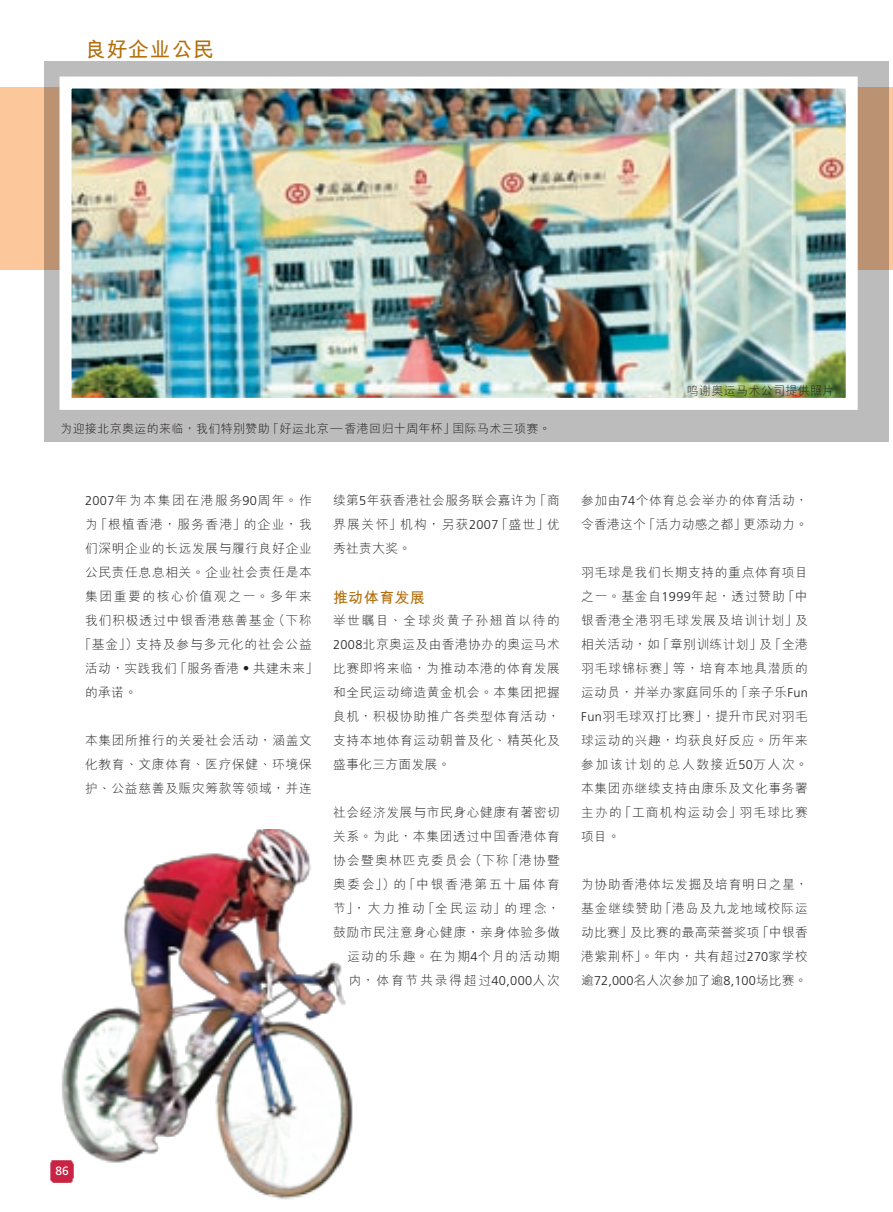
<style>
.page{position:relative;width:893px;height:1212px;background:#fff}
.page>*{position:absolute;margin:0;border:0;box-sizing:border-box;transform-origin:0 0}
.t1{font:700 21px "M Hei HKS";letter-spacing:.03em;color:#b26f0c}
.t2{font:700 15px "M Hei HKS";letter-spacing:.03em;color:#b26f0c}
.t3{font:300 12.75px/24px "M Hei HKS";letter-spacing:.05em;color:#231f20;text-align:justify}
.t4{font:300 12.75px/24px "M Hei HKS";letter-spacing:.085em;color:#231f20;text-align:right}
.t5{font:300 12.75px "M Hei HKS";letter-spacing:.125em;color:#231f20}
.t6{font:300 12.75px "M Hei HKS";letter-spacing:.07em;color:#231f20}
.t7{font:300 12.75px "M Hei HKS";letter-spacing:.105em;color:#231f20}
.t8{font:300 12px "M Hei HKS";letter-spacing:.03em;color:#231f20}
.t9{font:12px "Frutiger LT Std";color:#fff}
.s1{font-family:"Frutiger LT Std"}
</style>
<div class="page">
<img style="left:50px;top:1160px;width:10px;height:23px">
<div style="left:0;top:87px;width:893px;height:183px;background:#fcc89b"></div>
<div style="left:44px;top:61px;width:845px;height:380px;background:#231f20;opacity:.3"></div>
<img style="left:73px;top:90px;width:772px;height:307px">
<div style="left:60px;top:77px;width:798px;height:333px;border:12px solid #fff"></div>
<img style="left:60px;top:830px;width:293px;height:370px">
<h1 class="t1" style="left:85px;top:34px;width:130px">良好企業公民</h1>
<p class="t8" style="left:61px;top:420px;width:492px">為迎接北京奧運的來臨，我們特別贊助「好運北京 — 香港回歸十周年盃」國際馬術三項賽。</p>
<p class="t8" style="left:687px;top:382px;width:149px">鳴謝奧運馬術公司提供照片</p>
<p class="t5" style="left:85px;top:491px;width:228px"><span class="s1">2007</span>年為本集團在港服務<span class="s1">90</span>週年。作</p>
<p class="t7" style="left:85px;top:515px;width:228px">為「根植香港，服務香港」的企業，我</p>
<p class="t3" style="left:85px;top:535px;width:228px">們深明企業的長遠發展與履行良好企業</p>
<p class="t3" style="left:85px;top:559px;width:228px">公民責任息息相關。企業社會責任是本</p>
<p class="t5" style="left:85px;top:587px;width:228px">集團重要的核心價值觀之一。多年來</p>
<p class="t6" style="left:85px;top:611px;width:228px">我們積極透過中銀香港慈善基金（下稱</p>
<p class="t6" style="left:79px;top:635px;width:235px">「基金」）支持及參與多元化的社會公益</p>
<p class="t3" style="left:85px;top:655px;width:235px">活動，實踐我們「服務香港‧共建未來」</p>
<p class="t3" style="left:85px;top:679px;width:54px">的承諾。</p>
<p class="t3" style="left:85px;top:727px;width:228px">本集團所推行的關愛社會活動，涵蓋文化教育、文康體育、醫療保健、環境保護、公益慈善及賑災籌款等領域，並連</p>
<p class="t3" style="left:333px;top:487px;width:228px">續第<span class="s1">5</span>年獲香港社會服務聯會嘉許為「商界展關懷」機構，另獲<span class="s1">2007</span>「盛世」優秀社責大獎。</p>
<p class="t2" style="left:333px;top:586px;width:94px">推動體育發展</p>
<p class="t3" style="left:333px;top:607px;width:228px">舉世矚目、全球炎黃子孫翹首以待的<span class="s1">2008</span>北京奧運及由香港協辦的奧運馬術比賽即將來臨，為推動本港的體育發展和全民運動締造黃金機會。本集團把握良機，積極協助推廣各類型體育活動，支持本地體育運動朝普及化、精英化及盛事化三方面發展。</p>
<p class="t4" style="left:333px;top:799px;width:228px">社會經濟發展與市民身心健康有著密切關係。為此，本集團透過中國香港體育協會暨奧林匹克委員會（下稱「港協暨奧委會」）的「中銀香港第五十屆體育節」，大力推動「全民運動」的理念，鼓勵市民注意身心健康，親身體驗多做運動的樂趣。在為期<span class="s1">4</span>個月的活動期內，體育節共錄得超過<span class="s1">40,000</span>人次</p>
<p class="t3" style="left:581px;top:487px;width:228px">參加由<span class="s1">74</span>個體育總會舉辦的體育活動，令香港這個「活力動感之都」更添動力。</p>
<p class="t3" style="left:581px;top:559px;width:228px">羽毛球是我們長期支持的重點體育項目之一。基金自<span class="s1">1999</span>年起，透過贊助「中銀香港全港羽毛球發展及培訓計劃」及相關活動，如「章別訓練計劃」及「全港羽毛球錦標賽」等，培育本地具潛質的運動員，並舉辦家庭同樂的「親子樂<span class="s1">Fun Fun</span>羽毛球雙打比賽」，提昇市民對羽毛球運動的興趣，均獲良好反應。歷年來參加該計劃的總人數接近<span class="s1">50</span>萬人次。本集團亦繼續支持由康樂及文化事務署主辦的「工商機構運動會」羽毛球比賽項目。</p>
<p class="t3" style="left:581px;top:871px;width:228px">為協助香港體壇發掘及培育明日之星，基金繼續贊助「港島及九龍地域校際運動比賽」及比賽的最高榮譽獎項「中銀香港紫荊盃」。年內，共有超過<span class="s1">270</span>家學校逾<span class="s1">72,000</span>名人次參加了逾<span class="s1">8,100</span>場比賽。</p>
<p class="t9" style="left:55px;top:1164px;width:15px">86</p>
</div>
